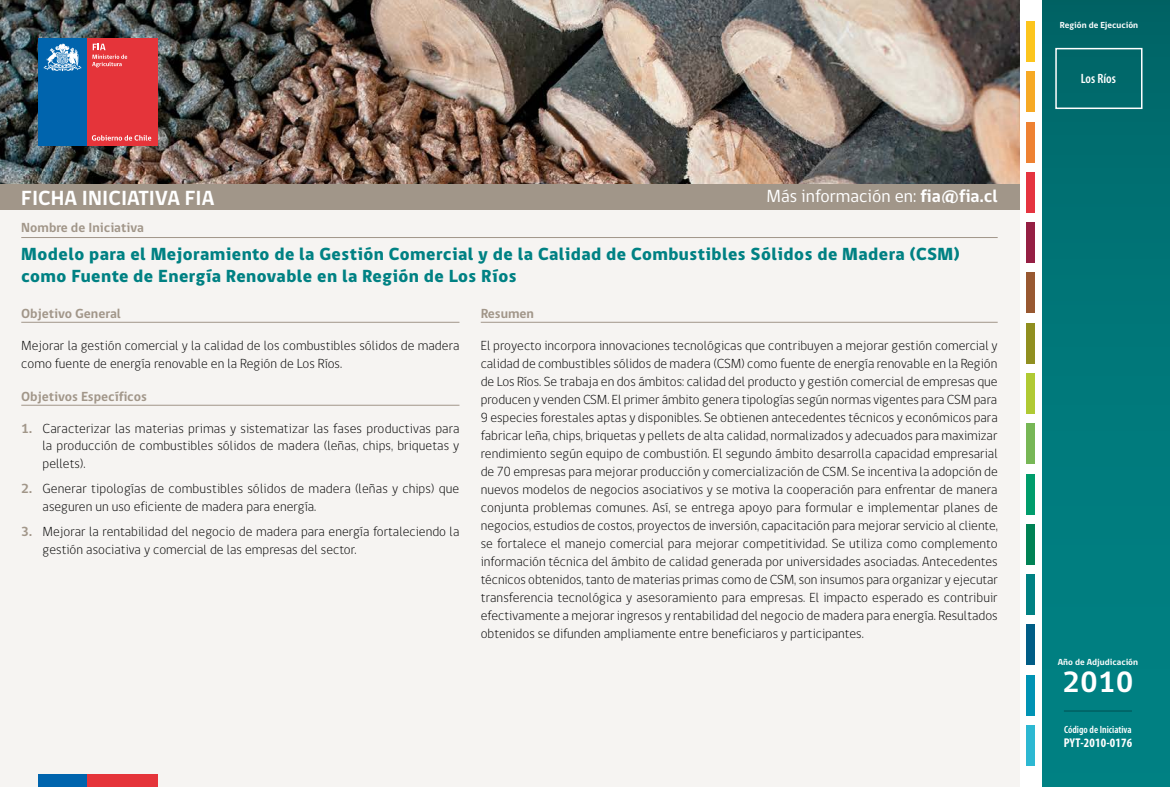
<style>
.page{position:relative;width:1170px;height:787px;background:#fff}
.page>*{position:absolute;margin:0;border:0;box-sizing:border-box;transform-origin:0 0}
.t1{font:700 30px "gob CL";color:#fff}
.t2{font:700 21px "gob CL";letter-spacing:.005em;color:#fff}
.t3{font:800 18px/21.6px "gob CL";letter-spacing:.025em;color:#008183}
.t4{font:18px "gob CL";letter-spacing:.005em;color:#fff}
.t5{font:300 13.5px/18px "gob CL";letter-spacing:.005em;color:#000}
.t6{font:700 13.5px "gob CL";letter-spacing:.005em;color:#a19689}
.t7{font:600 condensed 13.5px "Myriad Pro";color:#fff}
.t8{font:700 condensed 12.75px "Myriad Pro";letter-spacing:.015em;color:#fff}
.t9{font:600 condensed 10.5px "Myriad Pro";color:#fff}
.t10{font:700 9px "gob CL";letter-spacing:.005em;color:#fff}
.s1{font-weight:700}
.s2{font-weight:700;color:#a19689}
</style>
<div class="page">
<div style="left:0;top:0;width:1019px;height:787px;background:#f6f4f2"></div>
<img style="left:0;top:0;width:1019px;height:184px">
<div style="left:0;top:184px;width:1019px;height:25px;background:#a19689"></div>
<div style="left:1026px;top:273px;width:8px;height:40px;background:#985831"></div>
<div style="left:1026px;top:725px;width:8px;height:40px;background:#2db8d2"></div>
<div style="left:1026px;top:474px;width:8px;height:40px;background:#009d6c"></div>
<div style="left:1026px;top:222px;width:8px;height:41px;background:#951f44"></div>
<div style="left:1026px;top:675px;width:8px;height:40px;background:#0093b4"></div>
<div style="left:1026px;top:423px;width:8px;height:41px;background:#77b756"></div>
<div style="left:1026px;top:172px;width:8px;height:40px;background:#e53440"></div>
<div style="left:1026px;top:624px;width:8px;height:41px;background:#005d86"></div>
<div style="left:1026px;top:373px;width:8px;height:41px;background:#b0ca34"></div>
<div style="left:1026px;top:122px;width:8px;height:40px;background:#ee8132"></div>
<div style="left:1026px;top:574px;width:8px;height:41px;background:#008183"></div>
<div style="left:1026px;top:323px;width:8px;height:40px;background:#908f20"></div>
<div style="left:1026px;top:72px;width:8px;height:40px;background:#f6a924"></div>
<div style="left:1026px;top:524px;width:8px;height:40px;background:#008255"></div>
<div style="left:1026px;top:21px;width:8px;height:41px;background:#fcc51d"></div>
<div style="left:38px;top:38px;width:49px;height:108px;background:#0064ad"></div>
<div style="left:87px;top:38px;width:70px;height:108px;background:#e5343a"></div>
<svg style="left:44px;top:43px;width:37px;height:28px"></svg>
<svg style="left:92px;top:44px;width:35px;height:23px"></svg>
<svg style="left:92px;top:135px;width:59px;height:6px"></svg>
<div style="left:38px;top:774px;width:49px;height:13px;background:#0064ad"></div>
<div style="left:87px;top:774px;width:70px;height:13px;background:#e5343a"></div>
<div style="left:1042px;top:0;width:127px;height:787px;background:linear-gradient(to bottom,#01686a,#008587)"></div>
<hr style="left:21px;top:237px;width:976px;height:1px;background:#a19689">
<hr style="left:21px;top:322px;width:438px;height:1px;background:#a19689">
<hr style="left:21px;top:405px;width:438px;height:1px;background:#a19689">
<hr style="left:480px;top:322px;width:517px;height:1px;background:#a19689">
<div style="left:1055px;top:48px;width:87px;height:61px;border:2px solid #fff"></div>
<hr style="left:1063px;top:710px;width:68px;height:1px;background:#9c9e9f">
<h3 class="t4" style="left:766px;top:184px;width:233px">Más información en: <span class="s1">fia@fia.cl</span></h3>
<h2 class="t2" style="left:21px;top:183px;width:195px">FICHA INICIATIVA FIA</h2>
<p class="t6" style="left:21px;top:219px;width:124px">Nombre de Iniciativa</p>
<h3 class="t3" style="left:21px;top:244px;width:939px">Modelo para el Mejoramiento de la Gestión Comercial y de la Calidad de Combustibles Sólidos de Madera (CSM) como Fuente de Energía Renovable en la Región de Los Ríos</h3>
<p class="t6" style="left:21px;top:304px;width:101px">Objetivo General</p>
<p class="t5" style="left:21px;top:337px;width:439px">Mejorar la gestión comercial y la calidad de los combustibles sólidos de madera como fuente de energía renovable en la Región de Los Ríos.</p>
<p class="t6" style="left:21px;top:387px;width:127px">Objetivos Específicos</p>
<p class="t5" style="left:43px;top:420px;width:418px;line-height:17.2px;text-align:justify;text-indent:-21px"><span class="s2">1.</span> Caracterizar las materias primas y sistematizar las fases productivas para la producción de combustibles sólidos de madera (leñas, chips, briquetas y pellets).</p>
<p class="t5" style="left:43px;top:480px;width:418px;line-height:17.2px;text-indent:-21px"><span class="s2">2.</span> Generar tipologías de combustibles sólidos de madera (leñas y chips) que aseguren un uso eficiente de madera para energía.</p>
<p class="t5" style="left:43px;top:523px;width:418px;line-height:17.2px;text-indent:-21px"><span class="s2">3.</span> Mejorar la rentabilidad del negocio de madera para energía fortaleciendo la gestión asociativa y comercial de las empresas del sector.</p>
<p class="t6" style="left:480px;top:304px;width:55px">Resumen</p>
<p class="t5" style="left:480px;top:337px;width:518px;text-align:justify">El proyecto incorpora innovaciones tecnológicas que contribuyen a mejorar gestión comercial y calidad de combustibles sólidos de madera (CSM) como fuente de energía renovable en la Región de Los Ríos. Se trabaja en dos ámbitos: calidad del producto y gestión comercial de empresas que producen y venden CSM. El primer ámbito genera tipologías según normas vigentes para CSM para 9 especies forestales aptas y disponibles. Se obtienen antecedentes técnicos y económicos para fabricar leña, chips, briquetas y pellets de alta calidad, normalizados y adecuados para maximizar rendimiento según equipo de combustión. El segundo ámbito desarrolla capacidad empresarial de 70 empresas para mejorar producción y comercialización de CSM. Se incentiva la adopción de nuevos modelos de negocios asociativos y se motiva la cooperación para enfrentar de manera conjunta problemas comunes. Así, se entrega apoyo para formular e implementar planes de negocios, estudios de costos, proyectos de inversión, capacitación para mejorar servicio al cliente, se fortalece el manejo comercial para mejorar competitividad. Se utiliza como complemento información técnica del ámbito de calidad generada por universidades asociadas. Antecedentes técnicos obtenidos, tanto de materias primas como de CSM, son insumos para organizar y ejecutar transferencia tecnológica y asesoramiento para empresas. El impacto esperado es contribuir efectivamente a mejorar ingresos y rentabilidad del negocio de madera para energía. Resultados obtenidos se difunden ampliamente entre beneficiaros y participantes.</p>
<p class="t10" style="left:1059px;top:19px;width:80px">Región de Ejecución</p>
<p class="t7" style="left:1080px;top:71px;width:37px">Los Ríos</p>
<p class="t10" style="left:1057px;top:655px;width:82px">Año de Adjudicación</p>
<h1 class="t1" style="left:1062px;top:661px;width:72px">2010</h1>
<p class="t9" style="left:1064px;top:724px;width:69px">Código de Iniciativa</p>
<p class="t8" style="left:1063px;top:735px;width:70px">PYT-2010-0176</p>
</div>
